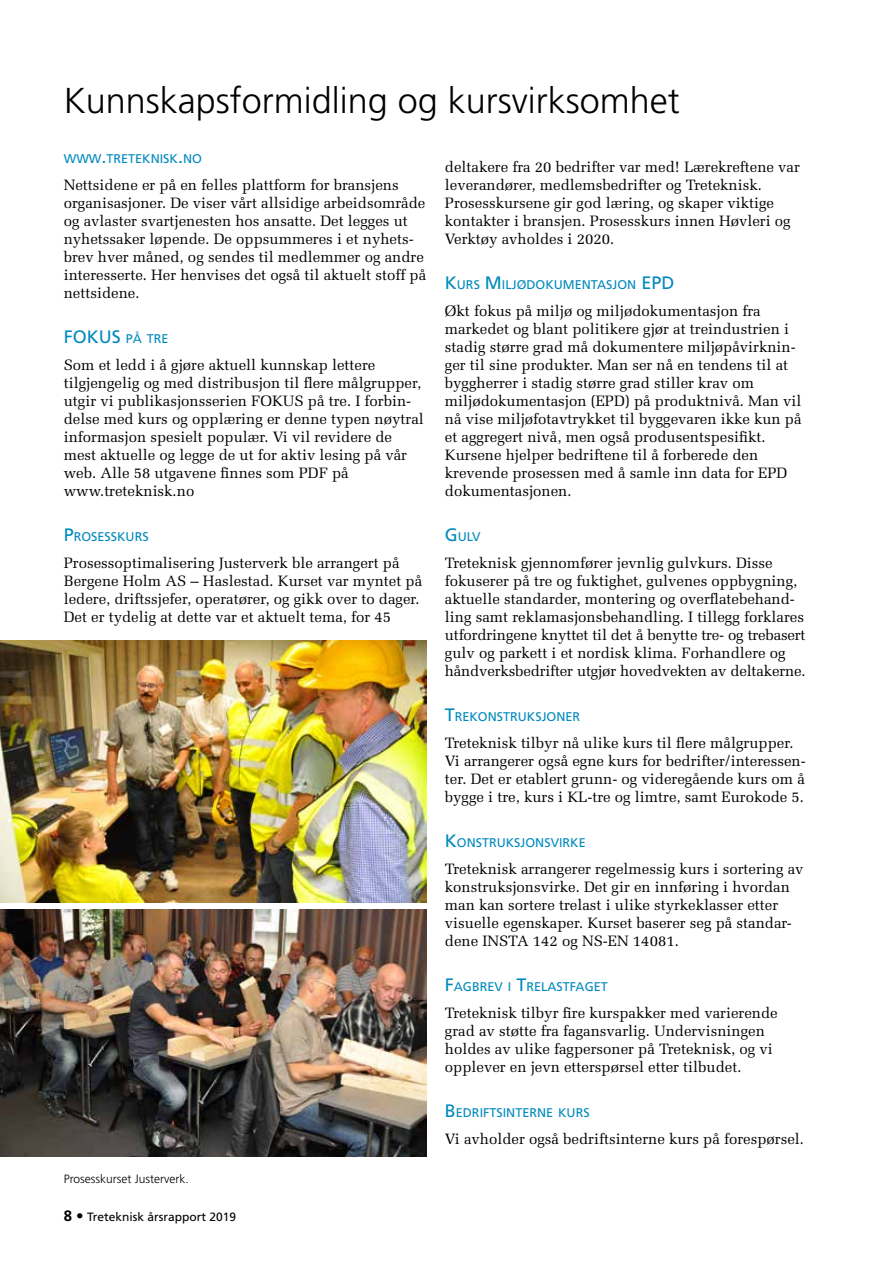
<style>
.page{position:relative;width:893px;height:1263px;background:#fff}
.page>*{position:absolute;margin:0;border:0;box-sizing:border-box;transform-origin:0 0}
.t1{font:300 36px "Frutiger";color:#000}
.t2{font:18px "Frutiger";color:#008abd}
.t3{font:15px/18px "Melior LT";color:#000}
.t4{font:12.6px "Frutiger";color:#008abd}
.t5{font:12px "Frutiger";color:#000}
.t6{font:300 12px "Frutiger";color:#000}
.s1{font-size:18px}
.s2{font-weight:700;font-size:15px}
</style>
<div class="page">
<img style="left:0;top:640px;width:427px;height:262px">
<img style="left:0;top:910px;width:427px;height:247px">
<h1 class="t1" style="left:64px;top:80px;width:618px">Kunnskapsformidling og kursvirksomhet</h1>
<p class="t4" style="left:64px;top:151px;width:140px">WWW<span class="s1">.</span>TRETEKNISK<span class="s1">.</span>NO</p>
<p class="t3" style="left:64px;top:176px;width:364px">Nettsidene er på en felles plattform for bransjens organisasjoner. De viser vårt allsidige arbeidsområde og avlaster svartjenesten hos ansatte. Det legges ut nyhetssaker løpende. De oppsummeres i et nyhets&shy;brev hver måned, og sendes til medlemmer og andre interesserte. Her henvises det også til aktuelt stoff på nettsidene.</p>
<p class="t2" style="left:64px;top:326px;width:22px">FOKUS</p>
<p class="t4" style="left:126px;top:331px;width:44px">PÅ TRE</p>
<p class="t3" style="left:64px;top:356px;width:362px">Som et ledd i å gjøre aktuell kunnskap lettere tilgjengelig og med distribusjon til flere målgrupper, utgir vi publikasjonsserien FOKUS på tre. I forbin&shy;delse med kurs og opplæring er denne typen nøytral informasjon spesielt populær. Vi vil revidere de mest aktuelle og legge de ut for aktiv lesing på vår web. Alle 58 utgavene finnes som PDF på www.treteknisk.no</p>
<p class="t4" style="left:64px;top:529px;width:86px"><span class="s1">P</span>ROSESSKURS</p>
<p class="t3" style="left:64px;top:554px;width:360px">Prosessoptimalisering Justerverk ble arrangert på Bergene Holm AS – Haslestad. Kurset var myntet på ledere, driftssjefer, operatører, og gikk over to dager.<br>Det er tydelig at dette var et aktuelt tema, for 45</p>
<p class="t3" style="left:445px;top:158px;width:357px">deltakere fra 20 bedrifter var med! Lærekreftene var leverandører, medlemsbedrifter og Treteknisk.<br>Prosesskursene gir god læring, og skaper viktige kontakter i bransjen. Prosesskurs innen Høvleri og Verktøy avholdes i 2020.</p>
<p class="t4" style="left:445px;top:277px;width:208px"><span class="s1">K</span>URS <span class="s1">M</span> ILJØDOKUMENTASJON <span class="s1">EPD</span></p>
<p class="t3" style="left:445px;top:302px;width:358px">Økt fokus på miljø og miljødokumentasjon fra markedet og blant politikere gjør at treindustrien i stadig større grad må dokumentere miljøpåvirknin&shy;ger til sine produkter. Man ser nå en tendens til at byggherrer i stadig større grad stiller krav om miljødokumentasjon (EPD) på produktnivå. Man vil nå vise miljøfotavtrykket til byggevaren ikke kun på et aggregert nivå, men også produsentspesifikt.<br>Kursene hjelper bedriftene til å forberede den krevende prosessen med å samle inn data for EPD dokumentasjonen.</p>
<p class="t4" style="left:445px;top:529px;width:37px"><span class="s1">G</span> ULV</p>
<p class="t3" style="left:445px;top:554px;width:362px">Treteknisk gjennomfører jevnlig gulvkurs. Disse fokuserer på tre og fuktighet, gulvenes oppbygning, aktuelle standarder, montering og overflatebehand&shy;ling samt reklamasjonsbehandling. I tillegg forklares utfordringene knyttet til det å benytte tre- og trebasert gulv og parkett i et nordisk klima. Forhandlere og håndverksbedrifter utgjør hovedvekten av deltakerne.</p>
<p class="t4" style="left:445px;top:709px;width:137px"><span class="s1">T</span>REKONSTRUKSJONER</p>
<p class="t3" style="left:445px;top:734px;width:362px">Treteknisk tilbyr nå ulike kurs til flere målgrupper.<br>Vi arrangerer også egne kurs for bedrifter/interessen&shy;ter. Det er etablert grunn- og videregående kurs om å bygge i tre, kurs i KL-tre og limtre, samt Eurokode 5.</p>
<p class="t4" style="left:445px;top:835px;width:142px"><span class="s1">K</span>ONSTRUKSJONSVIRKE</p>
<p class="t3" style="left:445px;top:860px;width:360px">Treteknisk arrangerer regelmessig kurs i sortering av konstruksjonsvirke. Det gir en innføring i hvordan man kan sortere trelast i ulike styrkeklasser etter visuelle egenskaper. Kurset baserer seg på standar&shy;dene INSTA 142 og NS-EN 14081.</p>
<p class="t4" style="left:445px;top:979px;width:164px"><span class="s1">F</span>AGB REV I <span class="s1">T</span>RELASTFAGET</p>
<p class="t3" style="left:445px;top:1004px;width:334px">Treteknisk tilbyr fire kurspakker med varierende grad av støtte fra fagansvarlig. Undervisningen holdes av ulike fagpersoner på Treteknisk, og vi opplever en jevn etterspørsel etter tilbudet.</p>
<p class="t4" style="left:445px;top:1105px;width:146px"><span class="s1">B</span>EDRIFTSINTERNE KURS</p>
<p class="t3" style="left:445px;top:1130px;width:361px">Vi avholder også bedriftsinterne kurs på forespørsel.</p>
<p class="t6" style="left:64px;top:1172px;width:127px">Prosesskurset Justerverk.</p>
<p class="t5" style="left:64px;top:1209px;width:174px"><span class="s2">8 •</span> Treteknisk årsrapport 2019</p>
</div>
